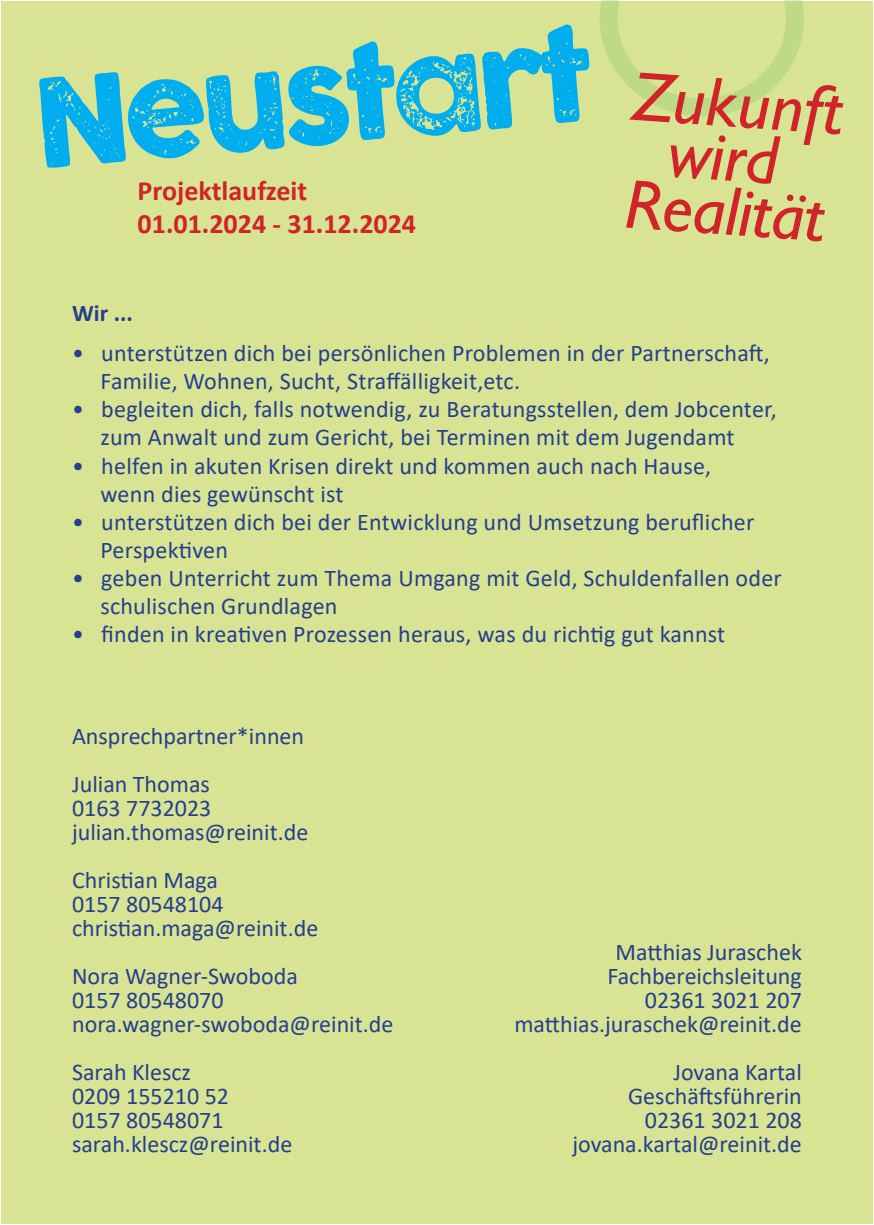
<style>
.page{position:relative;width:874px;height:1225px;background:#fff}
.page>*{position:absolute;margin:0;border:0;box-sizing:border-box;transform-origin:0 0}
.t1{font:120px "COCOGOOSELETTERPRESS";color:#00aeef}
.t2{font:italic 70px/54px "Gill Sans";color:#d1232a;text-align:center}
.t3{font:700 28px/33.6px "Calibri";color:#d1232a}
.t4{font:24px/24px "Calibri";color:#253f8e}
.t5{font:700 24px "Calibri";color:#253f8e}
</style>
<div class="page">
<div style="left:1px;top:1px;width:871px;height:1223px;background:#d8e493"></div>
<svg style="left:599px;top:0;width:204px;height:116px"></svg>
<h1 class="t1" style="left:27px;top:58px;width:561px;rotate:-5deg">Neustart</h1>
<p class="t3" style="left:137px;top:173px;width:280px">Projektlaufzeit<br>01.01.2024 - 31.12.2024</p>
<h2 class="t2" style="left:634px;top:70px;width:211px;rotate:4deg">Zukunft wird<br>Realität</h2>
<p class="t5" style="left:72px;top:296px;width:62px">Wir ...</p>
<p class="t4" style="left:100px;top:339px;width:670px;line-height:28px;text-indent:-28px">• unterstützen dich bei persönlichen Problemen in der Partnerschaft,<br>Familie, Wohnen, Sucht, Straffälligkeit,etc.</p>
<p class="t4" style="left:72px;top:395px;width:705px;line-height:28px;text-align:center">• begleiten dich, falls notwendig, zu Beratungsstellen, dem Jobcenter, zum Anwalt und zum Gericht, bei Terminen mit dem Jugendamt</p>
<p class="t4" style="left:100px;top:451px;width:612px;line-height:28px;text-indent:-28px">• helfen in akuten Krisen direkt und kommen auch nach Hause, wenn dies gewünscht ist</p>
<p class="t4" style="left:100px;top:507px;width:655px;line-height:28px;text-indent:-28px">• unterstützen dich bei der Entwicklung und Umsetzung beruflicher<br>Perspektiven</p>
<p class="t4" style="left:100px;top:563px;width:682px;line-height:28px;text-indent:-28px">• geben Unterricht zum Thema Umgang mit Geld, Schuldenfallen oder schulischen Grundlagen</p>
<p class="t4" style="left:72px;top:621px;width:654px">• finden in kreativen Prozessen heraus, was du richtig gut kannst</p>
<p class="t4" style="left:72px;top:711px;width:233px;line-height:48px">Ansprechpartner*innen<br>Julian Thomas</p>
<p class="t4" style="left:72px;top:795px;width:238px">0163 7732023 julian.thomas@reinit.de</p>
<p class="t4" style="left:72px;top:867px;width:247px">Christian Maga<br>0157 80548104 christian.maga@reinit.de</p>
<p class="t4" style="left:72px;top:963px;width:323px">Nora Wagner-Swoboda<br>0157 80548070 nora.wagner-swoboda@reinit.de</p>
<p class="t4" style="left:72px;top:1059px;width:221px">Sarah Klescz<br>0209 155210 52<br>0157 80548071 sarah.klescz@reinit.de</p>
<p class="t4" style="left:514px;top:939px;width:289px;text-align:right">Matthias Juraschek<br>Fachbereichsleitung<br>02361 3021 207 matthias.juraschek@reinit.de</p>
<p class="t4" style="left:572px;top:1059px;width:231px;text-align:right">Jovana Kartal<br>Geschäftsführerin<br>02361 3021 208 jovana.kartal@reinit.de</p>
</div>
